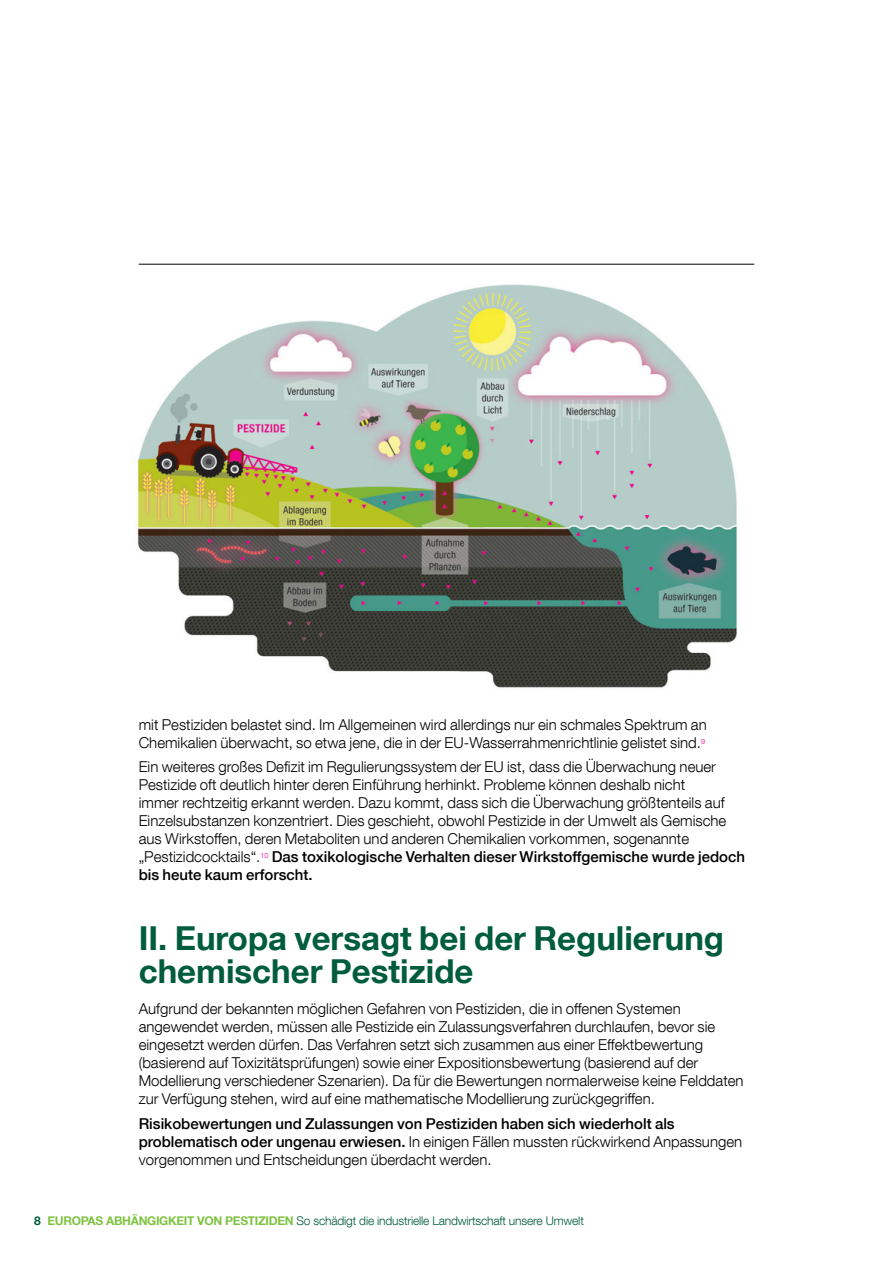
<style>
.page{position:relative;width:893px;height:1263px;background:#fff}
.page>*{position:absolute;margin:0;border:0;box-sizing:border-box;transform-origin:0 0}
._01_HEADER_med_colou{font:700 33px/33px "Helvetica Neue LT Com";color:#005c3e}
._02_BODY_light_10pt{font:300 15px/18px "Helvetica Neue LT Com";color:#000}
._02_BODY_light_10pt-2{font:500 15px/18px "Helvetica Neue LT Com";color:#000}
.t1{font:300 12px "Helvetica Neue LT Com";letter-spacing:-.015em;color:#005c3e}
.s1{font-weight:500}
.s2{font-weight:300}
.s3{font-weight:700}
.s4{font-weight:700;color:#80c342}
</style>
<div class="page">
<hr style="left:139px;top:264px;width:615px;height:1px;background:#000">
<img style="left:136px;top:284px;width:601px;height:404px">
<p class="_02_BODY_light_10pt" style="left:139px;top:715px;width:570px">mit Pestiziden belastet sind. Im Allgemeinen wird allerdings nur ein schmales Spektrum an<br>Chemikalien überwacht, so etwa jene, die in der EU-Wasserrahmenrichtlinie gelistet sind.<sup>9</sup></p>
<p class="_02_BODY_light_10pt" style="left:139px;top:758px;width:608px">Ein weiteres großes Defizit im Regulierungssystem der EU ist, dass die Überwachung neuer Pestizide oft deutlich hinter deren Einführung herhinkt. Probleme können deshalb nicht<br>immer rechtzeitig erkannt werden. Dazu kommt, dass sich die Überwachung größtenteils auf Einzelsubstanzen konzentriert. Dies geschieht, obwohl Pestizide in der Umwelt als Gemische aus Wirkstoffen, deren Metaboliten und anderen Chemikalien vorkommen, sogenannte „Pestizidcocktails“.<sup>10</sup> <span class="s1">Das toxikologische Verhalten dieser Wirkstoffgemische wurde jedoch bis heute kaum erforscht.</span></p>
<p class="_01_HEADER_med_colou" style="left:139px;top:921px;width:587px">II. Europa versagt bei der Regulierung chemischer Pestizide</p>
<p class="_02_BODY_light_10pt" style="left:139px;top:999px;width:606px">Aufgrund der bekannten möglichen Gefahren von Pestiziden, die in offenen Systemen angewendet werden, müssen alle Pestizide ein Zulassungsverfahren durchlaufen, bevor sie eingesetzt werden dürfen. Das Verfahren setzt sich zusammen aus einer Effektbewertung (basierend auf Toxizitätsprüfungen) sowie einer Expositionsbewertung (basierend auf der Modellierung verschiedener Szenarien). Da für die Bewertungen normalerweise keine Felddaten zur Verfügung stehen, wird auf eine mathematische Modellierung zurückgegriffen.</p>
<p class="_02_BODY_light_10pt-2" style="left:139px;top:1114px;width:605px">Risikobewertungen und Zulassungen von Pestiziden haben sich wiederholt als problematisch oder ungenau erwiesen. <span class="s2">In einigen Fällen mussten rückwirkend Anpassungen vorgenommen und Entscheidungen überdacht werden.</span></p>
<p class="t1" style="left:34px;top:1213px;width:551px"><span class="s3">8</span> <span class="s4">EUROPAS ABHÄNGIGKEIT VON PESTIZIDEN</span> So schädigt die industrielle Landwirtschaft unsere Umwelt</p>
</div>
